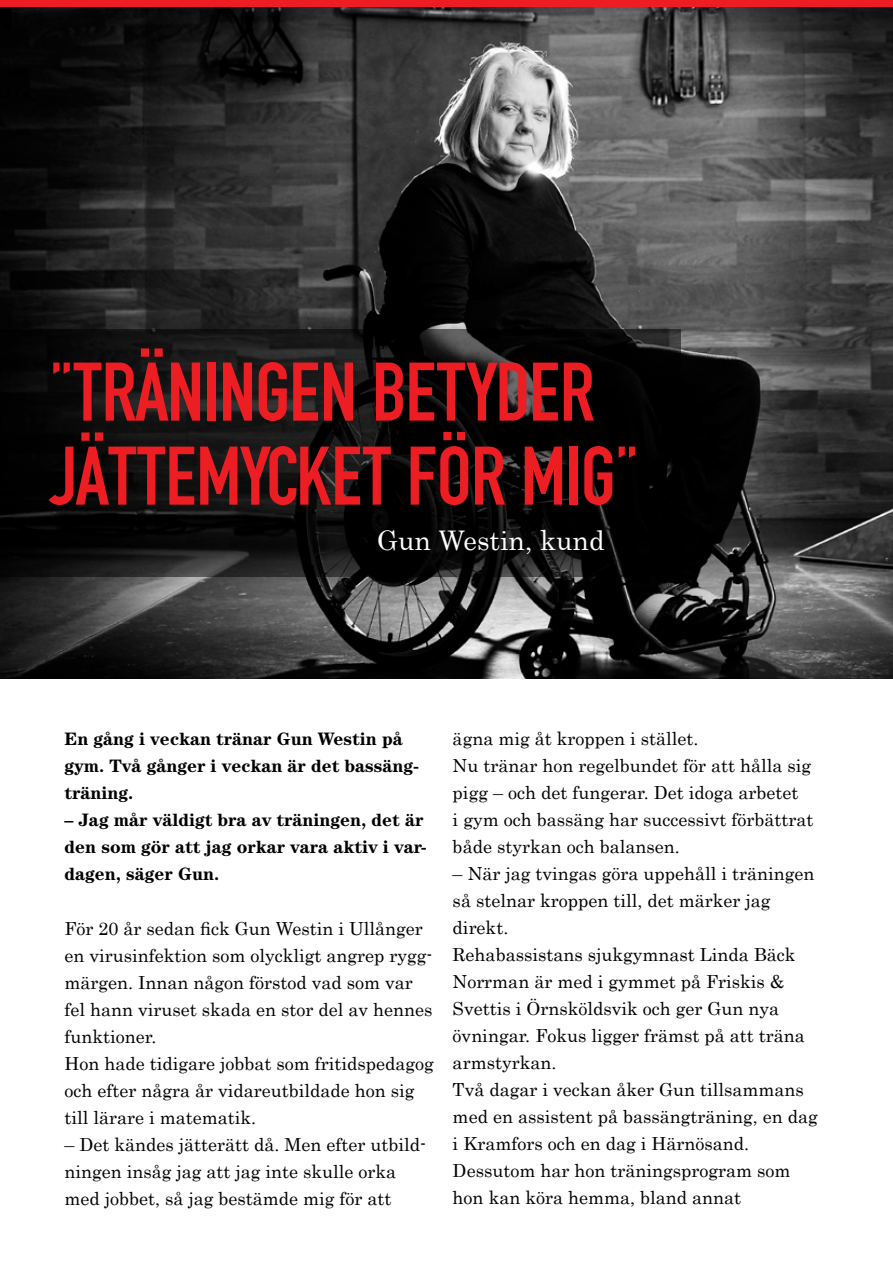
<style>
.page{position:relative;width:893px;height:1263px;background:#fff}
.page>*{position:absolute;margin:0;border:0;box-sizing:border-box;transform-origin:0 0}
.t1{font:87.15px/84px "DIN1451 Engschrift";letter-spacing:-.02em;color:#ed1d24}
.t2{font:27px "Century";color:#fff}
.t3{font:18px/27px "Century";color:#000}
.t4{font:700 18px/27px "Century";color:#000}
</style>
<div class="page">
<img style="left:0;top:6px;width:893px;height:673px">
<svg style="left:0;top:330px;width:680px;height:247px;background:#0d0d0d"></svg>
<div style="left:0;top:0;width:893px;height:6px;background:#ed1d24"></div>
<h1 class="t1" style="left:49px;top:357px;width:592px">”TRÄNINGEN BETYDER<br>JÄTTEMYCKET FÖR MIG”</h1>
<h2 class="t2" style="left:377px;top:517px;width:229px">Gun Westin, kund</h2>
<p class="t4" style="left:64px;top:725px;width:356px">En gång i veckan tränar Gun Westin på gym. Två gånger i veckan är det bassäng&shy;träning.</p>
<p class="t4" style="left:64px;top:806px;width:364px">– Jag mår väldigt bra av träningen, det är den som gör att jag orkar vara aktiv i var&shy;dagen, säger Gun.</p>
<p class="t3" style="left:64px;top:913px;width:371px">För 20 år sedan fick Gun Westin i Ullånger en virusinfektion som olyckligt angrep rygg&shy;märgen. Innan någon förstod vad som var fel hann viruset skada en stor del av hennes funktioner.<br>Hon hade tidigare jobbat som fritidspedagog och efter några år vidareutbildade hon sig till lärare i matematik.</p>
<p class="t3" style="left:64px;top:1129px;width:363px">– Det kändes jätterätt då. Men efter utbild&shy;ningen insåg jag att jag inte skulle orka med jobbet, så jag bestämde mig för att</p>
<p class="t3" style="left:453px;top:723px;width:362px">ägna mig åt kroppen i stället.<br>Nu tränar hon regelbundet för att hålla sig pigg – och det fungerar. Det idoga arbetet<br>i gym och bassäng har successivt förbättrat både styrkan och balansen.</p>
<p class="t3" style="left:453px;top:858px;width:367px">– När jag tvingas göra uppehåll i träningen så stelnar kroppen till, det märker jag direkt.<br>Rehabassistans sjukgymnast Linda Bäck Norrman är med i gymmet på Friskis &amp; Svettis i Örnsköldsvik och ger Gun nya övningar. Fokus ligger främst på att träna armstyrkan.<br>Två dagar i veckan åker Gun tillsammans med en assistent på bassängträning, en dag i Kramfors och en dag i Härnösand.<br>Dessutom har hon träningsprogram som hon kan köra hemma, bland annat</p>
</div>
